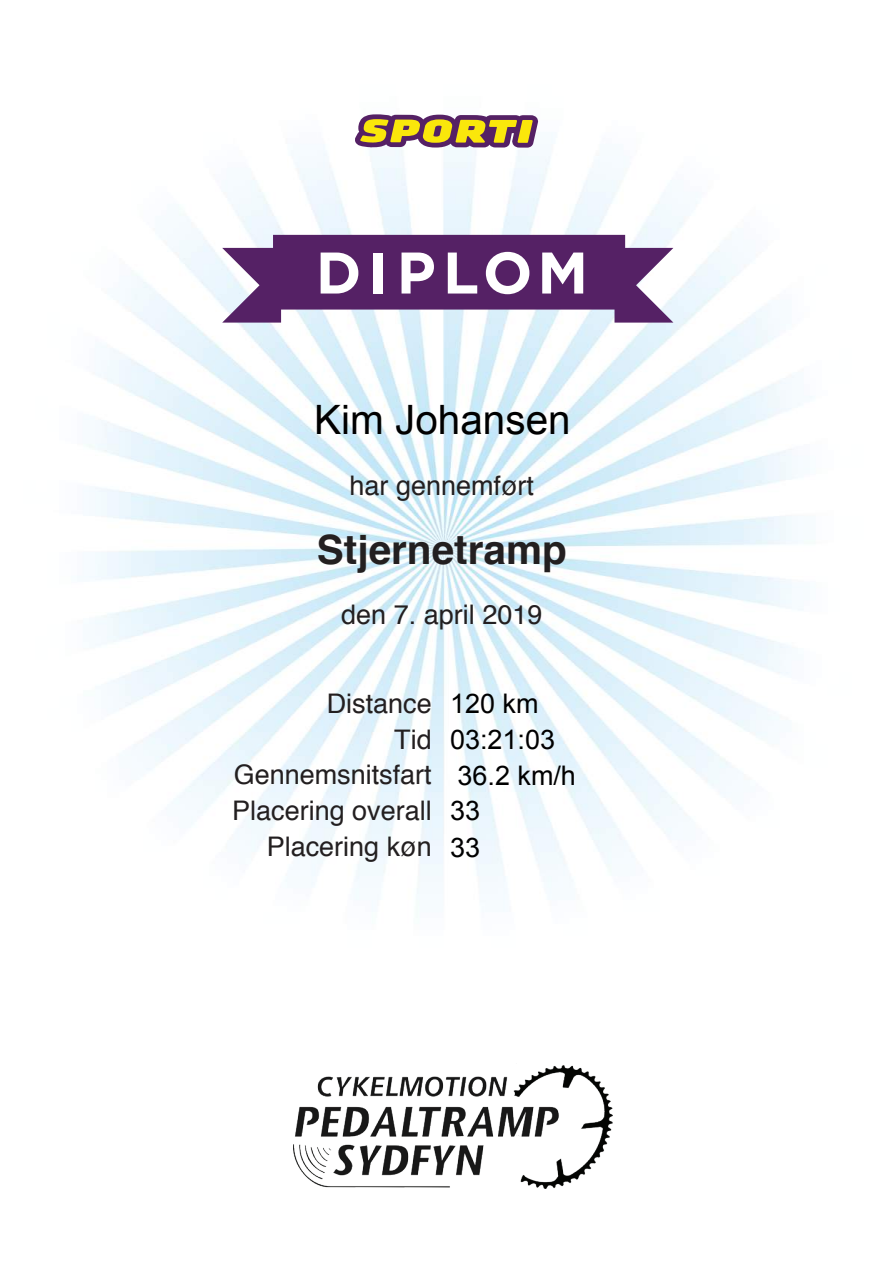
<style>
.page{position:relative;width:893px;height:1263px;background:#fff}
.page>*{position:absolute;margin:0;border:0;box-sizing:border-box;transform-origin:0 0}
.t1{font:700 58.5px "Gotham";letter-spacing:.12em;color:#fff}
.t2{font:700 40.5px "Helvetica";color:#231f20}
.t3{font:40.5px "Arial";color:#000}
.t4{font:27px/36px "Helvetica";color:#231f20;text-align:right}
.t5{font:27px/37.5px "Arial";color:#000}
</style>
<div class="page">
<img style="left:83px;top:121px;width:729px;height:1068px">
<svg style="left:355px;top:114px;width:183px;height:34px;background:#ac8c54"></svg>
<svg style="left:222px;top:235px;width:451px;height:88px;background:#764f85"></svg>
<img style="left:294px;top:1064px;width:318px;height:124px">
<h1 class="t1" style="left:316px;top:239px;width:274px">DIPLOM</h1>
<h2 class="t3" style="left:314px;top:398px;width:258px">Kim Johansen</h2>
<p class="t4" style="left:350px;top:468px;width:186px">har gennemført</p>
<h2 class="t2" style="left:317px;top:517px;width:251px">Stjernetramp</h2>
<p class="t4" style="left:341px;top:597px;width:203px">den 7. april 2019</p>
<p class="t4" style="left:232px;top:686px;width:201px">Distance<br>Tid<br>Gennemsnitsfart<br>Placering overall<br>Placering køn</p>
<p class="t5" style="left:450px;top:685px;width:90px">120 km</p>
<p class="t5" style="left:450px;top:722px;width:127px;line-height:36px">03:21:03<br>36.2 km/h</p>
<p class="t5" style="left:450px;top:791px;width:32px">33<br>33</p>
</div>
